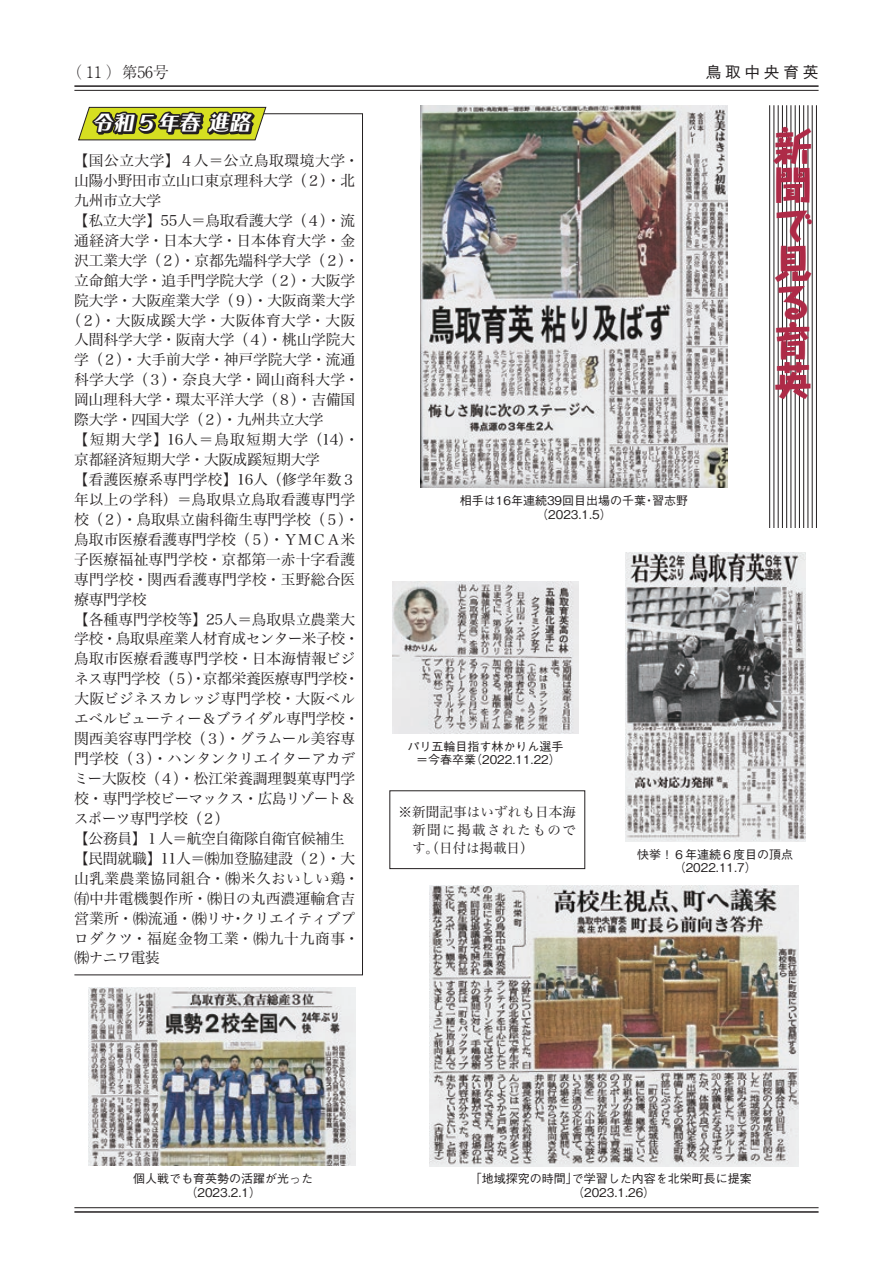
<style>
.page{position:relative;width:893px;height:1263px;background:#fff}
.page>*{position:absolute;margin:0;border:0;box-sizing:border-box;transform-origin:0 0}
.t1{font:800 39px/39px "Taka Hand Std";color:#ae2a47}
.t2{font:italic 23.7px "DF Roman Yuki W9 WINP RKSJ H";color:#fff}
.t3{font:italic 20.7px "DF Roman Yuki W9 WINP RKSJ H";color:#fff}
.t4{font:300 15.75px "Ryumin Pr 6 N";color:#231f20}
.t5{font:500 15.75px "Gothic BBB Pro";letter-spacing:.235em;color:#231f20}
.t6{font:14.7px/20px "Hiragino Serif Pr 6 N W3";letter-spacing:-.005em;color:#231f20}
.t7{font:14.7px "Hiragino Serif Pr 6 N W3";letter-spacing:.03em;color:#231f20}
.t8{font:14.7px "Hiragino Serif Pr 6 N W3";letter-spacing:.02em;color:#231f20}
.t9{font:14.7px "Hiragino Serif Pr 6 N W3";letter-spacing:.075em;color:#231f20}
.t10{font:14.7px "Hiragino Serif Pr 6 N W3";letter-spacing:.035em;color:#231f20}
.t11{font:14.7px "Hiragino Serif Pr 6 N W3";letter-spacing:.015em;color:#231f20}
.t12{font:13.5px/18.3px "Hiragino Serif Pr 6 N W3";letter-spacing:.01em;color:#231f20;text-align:justify}
.t13{font:500 12px/13.5px "Gothic BBB Pro";color:#231f20}
</style>
<div class="page">
<hr style="left:74px;top:85px;width:745px;height:2px;background:#231f20">
<hr style="left:74px;top:90px;width:745px;height:1px;background:#231f20">
<hr style="left:74px;top:1211px;width:745px;height:2px;background:#231f20">
<hr style="left:74px;top:1207px;width:745px;height:1px;background:#231f20">
<svg style="left:770px;top:105px;width:46px;height:422px"></svg>
<hr style="left:769px;top:105px;width:1px;height:422px;background:#231f20">
<hr style="left:774px;top:105px;width:1px;height:422px;background:#231f20">
<hr style="left:778px;top:105px;width:1px;height:422px;background:#231f20">
<hr style="left:782px;top:105px;width:1px;height:422px;background:#231f20">
<hr style="left:786px;top:105px;width:1px;height:422px;background:#231f20">
<hr style="left:791px;top:105px;width:1px;height:422px;background:#231f20">
<hr style="left:795px;top:105px;width:1px;height:422px;background:#231f20">
<hr style="left:799px;top:105px;width:1px;height:422px;background:#231f20">
<hr style="left:803px;top:105px;width:1px;height:422px;background:#231f20">
<hr style="left:808px;top:105px;width:1px;height:422px;background:#231f20">
<hr style="left:812px;top:105px;width:1px;height:422px;background:#231f20">
<hr style="left:816px;top:105px;width:1px;height:422px;background:#231f20">
<svg style="left:74px;top:113px;width:289px;height:863px"></svg>
<div style="left:389px;top:790px;width:196px;height:79px;border:1px solid #231f20"></div>
<img style="left:421px;top:105px;width:306px;height:383px">
<img style="left:625px;top:553px;width:180px;height:289px">
<img style="left:429px;top:885px;width:369px;height:282px">
<img style="left:393px;top:581px;width:185px;height:152px">
<svg style="left:78px;top:107px;width:189px;height:34px;background:#7d7e31"></svg>
<img style="left:89px;top:987px;width:266px;height:179px">
<p class="t4" style="left:67px;top:60px;width:104px">（ 11 ）第56号</p>
<h3 class="t3" style="left:92px;top:112px;width:47px">令和</h3>
<h3 class="t3" style="left:158px;top:112px;width:98px">年春進路</h3>
<h2 class="t2" style="left:133px;top:110px;width:30px">５</h2>
<p class="t10" style="left:74px;top:148px;width:287px">【国公立大学】４人＝公立鳥取環境大学・</p>
<p class="t6" style="left:74px;top:169px;width:283px">山陽小野田市立山口東京理科大学（２）・北</p>
<p class="t6" style="left:74px;top:189px;width:88px">九州市立大学</p>
<p class="t6" style="left:74px;top:209px;width:283px">【私立大学】55人＝鳥取看護大学（４）・流</p>
<p class="t7" style="left:74px;top:228px;width:282px">通経済大学・日本大学・日本体育大学・金</p>
<p class="t6" style="left:74px;top:249px;width:286px">沢工業大学（２）・京都先端科学大学)２・(</p>
<p class="t6" style="left:74px;top:269px;width:282px">立命館大学・追手門学院大学（２）・大阪学</p>
<p class="t6" style="left:74px;top:289px;width:282px">院大学・大阪産業大学（９）・大阪商業大学</p>
<p class="t7" style="left:67px;top:307px;width:290px">（２）・大阪成蹊大学・大阪体育大学・大阪</p>
<p class="t6" style="left:74px;top:329px;width:282px">人間科学大学・阪南大学（４）・桃山学院大</p>
<p class="t6" style="left:74px;top:349px;width:282px">学（２）・大手前大学・神戸学院大学・流通</p>
<p class="t8" style="left:74px;top:367px;width:286px">科学大学（３）・奈良大学・岡山商科大学・</p>
<p class="t6" style="left:74px;top:388px;width:283px">岡山理科大学・環太平洋大学（８）・吉備国</p>
<p class="t6" style="left:74px;top:408px;width:251px">際大学・四国大学（２）・九州共立大学</p>
<p class="t9" style="left:74px;top:427px;width:287px">【短期大学】16人＝鳥取短期大学)14 ・(</p>
<p class="t6" style="left:74px;top:448px;width:247px">京都経済短期大学・大阪成蹊短期大学</p>
<p class="t6" style="left:74px;top:468px;width:283px">【看護医療系専門学校】16人（修学年数３</p>
<p class="t6" style="left:74px;top:488px;width:282px">年以上の学科）＝鳥取県立鳥取看護専門学</p>
<p class="t6" style="left:74px;top:508px;width:286px">校（２）・鳥取県立歯科衛生専門学校)５・(</p>
<p class="t6" style="left:74px;top:528px;width:282px">鳥取市医療看護専門学校（５）・ＹＭＣＡ米</p>
<p class="t6" style="left:74px;top:548px;width:282px">子医療福祉専門学校・京都第一赤十字看護</p>
<p class="t11" style="left:74px;top:567px;width:282px">専門学校・関西看護専門学校・玉野総合医</p>
<p class="t6" style="left:74px;top:588px;width:74px">療専門学校</p>
<p class="t6" style="left:74px;top:608px;width:283px">【各種専門学校等】25人＝鳥取県立農業大</p>
<p class="t6" style="left:74px;top:628px;width:286px">学校・鳥取県産業人材育成センター米子校・</p>
<p class="t8" style="left:74px;top:646px;width:283px">鳥取市医療看護専門学校・日本海情報ビジ</p>
<p class="t6" style="left:344px;top:667px;width:16px">・</p>
<p class="t6" style="left:74px;top:667px;width:287px">ネス専門学校（５）・<br>大阪ビジネスカレッジ専門学校・大阪ベルエベルビューティー＆ブライダル専門学校・関西美容専門学校（３）・グラムール美容専門学校（３）・ハンタンクリエイターアカデミー大阪校（４）・松江栄養調理製菓専門学校・専門学校ビーマックス・広島リゾート&amp;スポーツ専門学校)２(<br>【公務員】１人＝航空自衛隊自衛官候補生【民間就職】11人＝㈱加登脇建設（２）・大山乳業農業協同組合・㈱米久おいしい鶏・㈲中井電機製作所・㈱日の丸西濃運輸倉吉営業所・㈱流通・㈱リサ･クリエイティブプロダクツ・福庭金物工業・㈱九十九商事・㈱ナニワ電装</p>
<p class="t6" style="left:203px;top:667px;width:146px">京都栄養医療専門学校</p>
<p class="t5" style="left:706px;top:60px;width:114px">鳥取中央育英</p>
<p class="t13" style="left:536px;top:492px;width:111px;text-indent:-76px">相手は16年連続39回目出場の千葉)2023.1.5(</p>
<p class="t13" style="left:652px;top:492px;width:37px">習志野</p>
<p class="t13" style="left:643px;top:492px;width:13px">・</p>
<h1 class="t1" style="left:773px;top:123px;width:40px">新聞で見る育英</h1>
<p class="t13" style="left:407px;top:738px;width:157px;text-align:right">パリ五輪目指す林かりん選手)2022.11.22(</p>
<p class="t13" style="left:416px;top:751px;width:61px">＝今春卒業</p>
<p class="t12" style="left:412px;top:801px;width:165px;text-indent:-14px">※新聞記事はいずれも日本海新聞に掲載されたものです。（日付は掲載日(</p>
<p class="t13" style="left:637px;top:846px;width:157px;text-align:center">快挙！６年連続６度目の頂点)2022.11.7(</p>
<p class="t13" style="left:133px;top:1170px;width:181px;text-align:center">個人戦でも育英勢の活躍が光った)2023.2.1(</p>
<p class="t13" style="left:572px;top:1170px;width:85px;text-indent:-102px">「地域探究の時間」)2023.1.26(</p>
<p class="t13" style="left:572px;top:1170px;width:181px">で学習した内容を北栄町長に提案</p>
</div>
